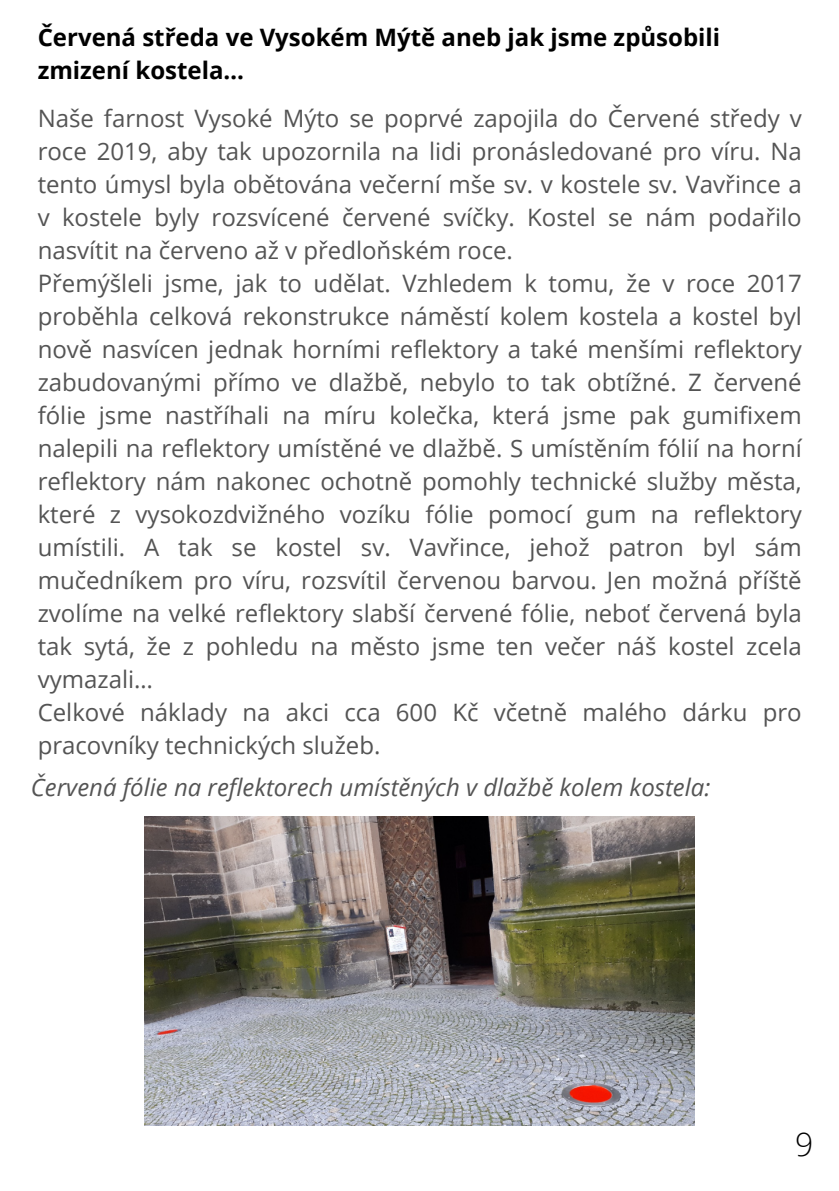
<style>
.page{position:relative;width:839px;height:1191px;background:#fff}
.page>*{position:absolute;margin:0;border:0;box-sizing:border-box;transform-origin:0 0}
.t1{font:300 32px "Open Sans";color:#000}
.t2{font:24px/33px "Open Sans";color:#545454;text-align:justify}
.t3{font:700 24px/33px "Open Sans";color:#000}
.t4{font:italic 24px "Open Sans";color:#545454}
</style>
<div class="page">
<img style="left:145px;top:817px;width:549px;height:309px">
<p class="t3" style="left:38px;top:20px;width:684px">Červená středa ve Vysokém Mýtě aneb jak jsme způsobili zmizení kostela…</p>
<p class="t2" style="left:38px;top:101px;width:765px">Naše farnost Vysoké Mýto se poprvé zapojila do Červené středy v roce 2019, aby tak upozornila na lidi pronásledované pro víru. Na tento úmysl byla obětována večerní mše sv. v kostele sv. Vavřince a v kostele byly rozsvícené červené svíčky. Kostel se nám podařilo nasvítit na červeno až v předloňském roce.</p>
<p class="t2" style="left:38px;top:266px;width:765px">Přemýšleli jsme, jak to udělat. Vzhledem k tomu, že v roce 2017 proběhla celková rekonstrukce náměstí kolem kostela a kostel byl nově nasvícen jednak horními reflektory a také menšími reflektory zabudovanými přímo ve dlažbě, nebylo to tak obtížné. Z červené fólie jsme nastříhali na míru kolečka, která jsme pak gumifixem nalepili na reflektory umístěné ve dlažbě. S umístěním fólií na horní reflektory nám nakonec ochotně pomohly technické služby města, které z vysokozdvižného vozíku fólie pomocí gum na reflektory umístili. A tak se kostel sv. Vavřince, jehož patron byl sám mučedníkem pro víru, rozsvítil červenou barvou. Jen možná příště zvolíme na velké reflektory slabší červené fólie, neboť červená byla tak sytá, že z pohledu na město jsme ten večer náš kostel zcela vymazali…</p>
<p class="t2" style="left:38px;top:695px;width:765px">Celkové náklady na akci cca 600 Kč včetně malého dárku pro pracovníky technických služeb.</p>
<p class="t4" style="left:31px;top:771px;width:681px">Červená fólie na reflektorech umístěných v dlažbě kolem kostela:</p>
<p class="t1" style="left:795px;top:1122px;width:20px">9</p>
</div>
